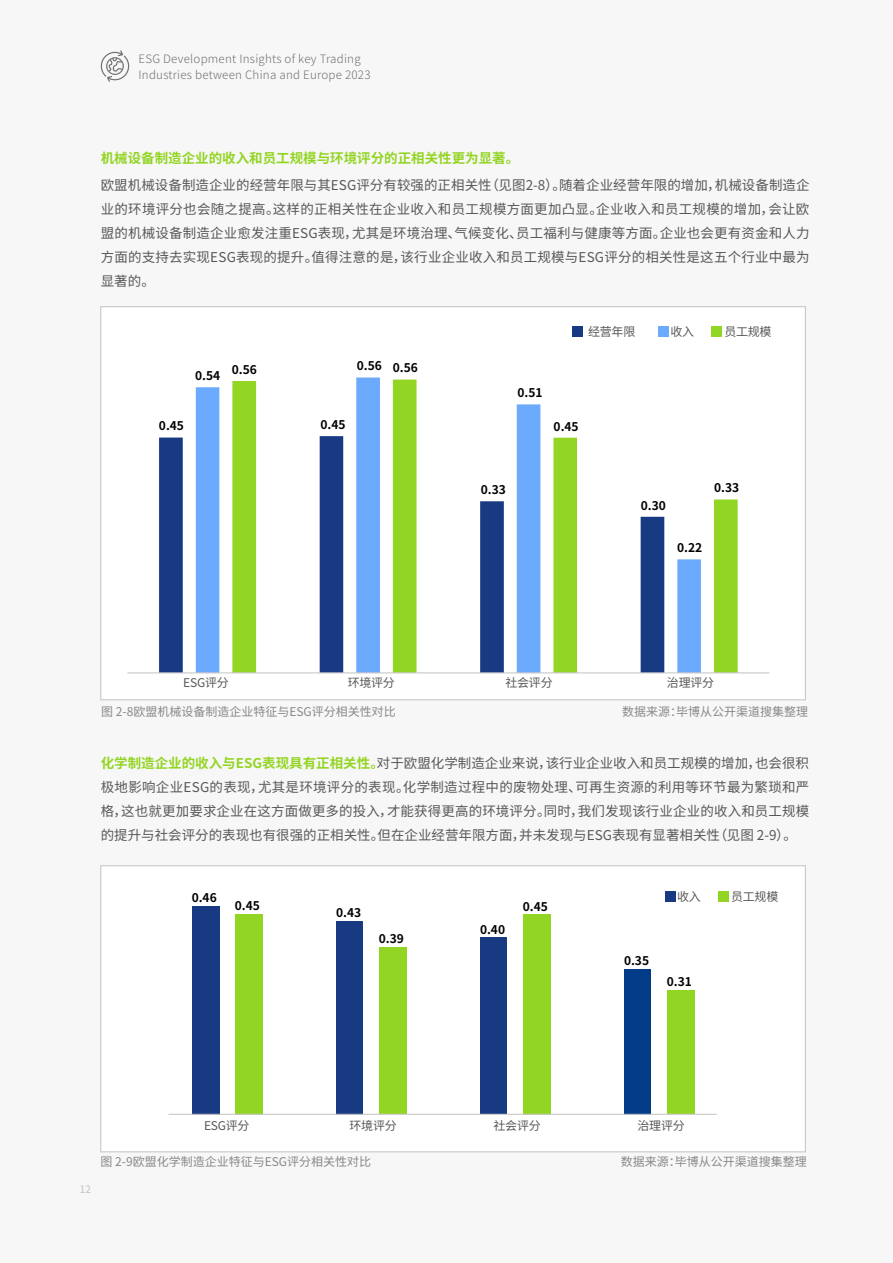
<style>
.page{position:relative;width:893px;height:1263px;background:#f7f7f7}
.page>*{position:absolute;margin:0;border:0;box-sizing:border-box;transform-origin:0 0}
.t1{font:13.5px/24px "Source Han Sans CN";color:#595757;text-align:justify}
.t2{font:700 13.5px "Source Han Sans CN";color:#93d523}
.t3{font:12px "Source Han Sans CN";color:#888}
.t4{font:700 12px "Source Han Sans CN";color:#000}
.t5{font:12px "Source Han Sans CN";letter-spacing:-.02em;color:#595757}
.t6{font:300 11.55px/16.2px "Source Han Sans CN";letter-spacing:.02em;color:#717071}
.t7{font:500 10.5px "Source Han Sans SC";color:#c9c9ca;scale:.92 1}
.s1{font-weight:700;color:#93d523}
</style>
<div class="page">
<div style="left:100px;top:306px;width:706px;height:394px;background:#fff;border:1px solid #c9c9ca"></div>
<div style="left:100px;top:865px;width:706px;height:287px;background:#fff;border:1px solid #c9c9ca"></div>
<svg style="left:101px;top:50px;width:28px;height:32px"></svg>
<svg style="left:159px;top:436px;width:37px;height:236px;fill:#173a82"></svg>
<svg style="left:196px;top:377px;width:221px;height:295px;fill:#6caafd"></svg>
<svg style="left:232px;top:380px;width:506px;height:292px"></svg>
<hr style="left:127px;top:672px;width:642px;height:1px;background:#c9c9ca">
<div style="left:572px;top:326px;width:11px;height:11px;background:#173a82"></div>
<div style="left:658px;top:326px;width:11px;height:11px;background:#6caafd"></div>
<div style="left:711px;top:326px;width:11px;height:11px;background:#93d523"></div>
<div style="left:624px;top:969px;width:27px;height:145px;background:#023b88"></div>
<div style="left:480px;top:937px;width:27px;height:177px;background:#173a82"></div>
<div style="left:336px;top:921px;width:27px;height:193px;background:#173a82"></div>
<div style="left:192px;top:906px;width:27px;height:208px;background:#173a82"></div>
<div style="left:667px;top:990px;width:27px;height:124px;background:#93d523"></div>
<div style="left:523px;top:914px;width:27px;height:200px;background:#93d523"></div>
<div style="left:379px;top:947px;width:27px;height:167px;background:#93d523"></div>
<div style="left:235px;top:914px;width:27px;height:200px;background:#93d523"></div>
<hr style="left:168px;top:1114px;width:549px;height:1px;background:#c9c9ca">
<div style="left:665px;top:891px;width:11px;height:11px;background:#173a82"></div>
<div style="left:718px;top:891px;width:10px;height:11px;background:#93d523"></div>
<p class="t6" style="left:138px;top:51px;width:234px">ESG Development Insights of key Trading<br>Industries between China and Europe 2023</p>
<p class="t2" style="left:101px;top:150px;width:420px">机械设备制造企业的收入和员工规模与环境评分的正相关性更为显著。</p>
<p class="t1" style="left:101px;top:173px;width:710px">欧盟机械设备制造企业的经营年限与其ESG评分有较强的正相关性（见图2-8）。随着企业经营年限的增加，机械设备制造企业的环境评分也会随之提高。这样的正相关性在企业收入和员工规模方面更加凸显。企业收入和员工规模的增加，会让欧盟的机械设备制造企业愈发注重ESG表现，尤其是环境治理、气候变化、员工福利与健康等方面。企业也会更有资金和人力方面的支持去实现ESG表现的提升。值得注意的是，该行业企业收入和员工规模与ESG评分的相关性是这五个行业中最为显著的。</p>
<p class="t4" style="left:195px;top:369px;width:27px">0.54</p>
<p class="t4" style="left:357px;top:359px;width:27px">0.56</p>
<p class="t4" style="left:232px;top:363px;width:27px">0.56</p>
<p class="t4" style="left:393px;top:361px;width:27px">0.56</p>
<p class="t4" style="left:159px;top:419px;width:27px">0.45</p>
<p class="t4" style="left:321px;top:418px;width:27px">0.45</p>
<p class="t5" style="left:588px;top:325px;width:49px">经营年限</p>
<p class="t5" style="left:670px;top:325px;width:25px">收入</p>
<p class="t5" style="left:724px;top:325px;width:49px">员工规模</p>
<p class="t4" style="left:518px;top:386px;width:27px">0.51</p>
<p class="t4" style="left:554px;top:419px;width:27px">0.45</p>
<p class="t4" style="left:481px;top:483px;width:27px">0.33</p>
<p class="t4" style="left:641px;top:498px;width:27px">0.30</p>
<p class="t4" style="left:714px;top:481px;width:27px">0.33</p>
<p class="t4" style="left:677px;top:541px;width:27px">0.22</p>
<p class="t5" style="left:183px;top:675px;width:47px">ESG评分</p>
<p class="t5" style="left:348px;top:675px;width:49px">环境评分</p>
<p class="t5" style="left:505px;top:675px;width:49px">社会评分</p>
<p class="t5" style="left:667px;top:675px;width:49px">治理评分</p>
<p class="t3" style="left:101px;top:704px;width:296px">图 2-8欧盟机械设备制造企业特征与ESG评分相关性对比</p>
<p class="t3" style="left:622px;top:704px;width:187px">数据来源：毕博从公开渠道搜集整理</p>
<p class="t1" style="left:101px;top:751px;width:710px"><span class="s1">化学制造企业的收入与ESG表现具有正相关性。</span>对于欧盟化学制造企业来说，该行业企业收入和员工规模的增加，也会很积极地影响企业ESG的表现，尤其是环境评分的表现。化学制造过程中的废物处理、可再生资源的利用等环节最为繁琐和严格，这也就更加要求企业在这方面做更多的投入，才能获得更高的环境评分。同时，我们发现该行业企业的收入和员工规模的提升与社会评分的表现也有很强的正相关性。但在企业经营年限方面，并未发现与ESG表现有显著相关性（见图 2-9）。</p>
<p class="t4" style="left:192px;top:890px;width:27px">0.46</p>
<p class="t4" style="left:235px;top:899px;width:27px">0.45</p>
<p class="t4" style="left:336px;top:906px;width:27px">0.43</p>
<p class="t4" style="left:379px;top:932px;width:27px">0.39</p>
<p class="t4" style="left:480px;top:923px;width:27px">0.40</p>
<p class="t4" style="left:523px;top:900px;width:27px">0.45</p>
<p class="t5" style="left:677px;top:889px;width:25px">收入</p>
<p class="t5" style="left:731px;top:889px;width:49px">员工规模</p>
<p class="t4" style="left:624px;top:954px;width:27px">0.35</p>
<p class="t4" style="left:667px;top:975px;width:27px">0.31</p>
<p class="t7" style="left:80px;top:1183px;width:14px">12</p>
<p class="t5" style="left:204px;top:1118px;width:47px">ESG评分</p>
<p class="t5" style="left:350px;top:1118px;width:49px">环境评分</p>
<p class="t5" style="left:493px;top:1118px;width:49px">社会评分</p>
<p class="t5" style="left:637px;top:1118px;width:49px">治理评分</p>
<p class="t3" style="left:101px;top:1155px;width:272px">图 2-9欧盟化学制造企业特征与ESG评分相关性对比</p>
<p class="t3" style="left:621px;top:1155px;width:187px">数据来源：毕博从公开渠道搜集整理</p>
</div>
